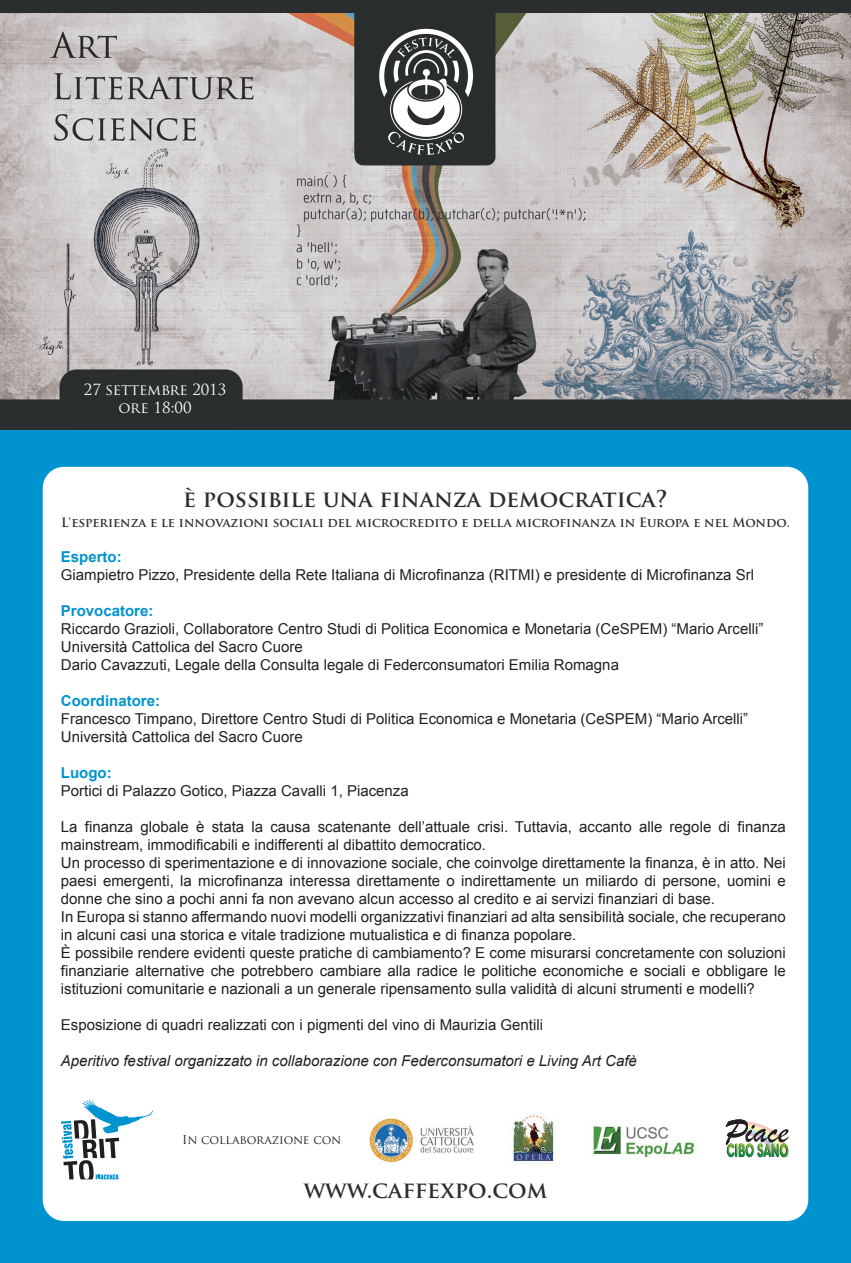
<style>
.page{position:relative;width:851px;height:1263px;background:#fff}
.page>*{position:absolute;margin:0;border:0;box-sizing:border-box;transform-origin:0 0}
.t1{font:700 22.5px "Trajan Pro";color:#2b2e2f}
.t2{font:15px/18px "Arial";color:#231f20}
.t3{font:italic 15px "Arial";color:#231f20}
.t4{font:700 15px "Arial";color:#0093d0}
.t5{font:15px/18px "Trajan Pro";letter-spacing:-.01em;color:#fff;text-align:center}
.t6{font:700 12.6px "Trajan Pro";color:#2b2e2f}
.t7{font:12px "Trajan Pro";letter-spacing:-.005em;color:#231f20}
</style>
<div class="page">
<div style="left:0;top:0;width:850px;height:1263px;background:#0093d0"></div>
<div style="left:43px;top:467px;width:765px;height:754px;background:#fff;border-radius:21px"></div>
<img style="left:0;top:13px;width:850px;height:417px">
<div style="left:0;top:0;width:850px;height:13px;background:#2a2e2e"></div>
<div style="left:354px;top:0;width:141px;height:165px;background:#2a2d2d;border-radius:9px"></div>
<svg style="left:379px;top:29px;width:94px;height:126px"></svg>
<svg style="left:61px;top:1099px;width:92px;height:80px"></svg>
<img style="left:369px;top:1115px;width:324px;height:49px">
<img style="left:725px;top:1119px;width:63px;height:38px">
<p class="t5" style="left:84px;top:381px;width:144px">27 settembre 2013 ore 18:00</p>
<h1 class="t1" style="left:183px;top:485px;width:486px">è possibile una finanza democratica?</h1>
<p class="t6" style="left:61px;top:515px;width:730px">L'esperienza e le innovazioni sociali del microcredito e della microfinanza in Europa e nel Mondo.</p>
<p class="t4" style="left:61px;top:547px;width:62px">Esperto:</p>
<p class="t2" style="left:61px;top:566px;width:694px">Giampietro Pizzo, Presidente della Rete Italiana di Microfinanza (RITMI) e presidente di Microfinanza Srl</p>
<p class="t4" style="left:61px;top:601px;width:94px">Provocatore:</p>
<p class="t2" style="left:61px;top:620px;width:703px">Riccardo Grazioli, Collaboratore Centro Studi di Politica Economica e Monetaria (CeSPEM) “Mario Arcelli”<br>Università Cattolica del Sacro Cuore<br>Dario Cavazzuti, Legale della Consulta legale di Federconsumatori Emilia Romagna</p>
<p class="t4" style="left:61px;top:691px;width:101px">Coordinatore:</p>
<p class="t2" style="left:61px;top:710px;width:688px">Francesco Timpano, Direttore Centro Studi di Politica Economica e Monetaria (CeSPEM) “Mario Arcelli”<br>Università Cattolica del Sacro Cuore</p>
<p class="t4" style="left:61px;top:763px;width:52px">Luogo:</p>
<p class="t2" style="left:61px;top:782px;width:349px">Portici di Palazzo Gotico, Piazza Cavalli 1, Piacenza</p>
<p class="t2" style="left:61px;top:818px;width:726px">La finanza globale è stata la causa scatenante dell’attuale crisi. Tuttavia, accanto alle regole di finanza mainstream, immodificabili e indifferenti al dibattito democratico.<br>Un processo di sperimentazione e di innovazione sociale, che coinvolge direttamente la finanza, è in atto. Nei paesi emergenti, la microfinanza interessa direttamente o indirettamente un miliardo di persone, uomini e donne che sino a pochi anni fa non avevano alcun accesso al credito e ai servizi finanziari di base.<br>In Europa si stanno affermando nuovi modelli organizzativi finanziari ad alta sensibilità sociale, che recuperano in alcuni casi una storica e vitale tradizione mutualistica e di finanza popolare.<br>È possibile rendere evidenti queste pratiche di cambiamento? E come misurarsi concretamente con soluzioni finanziarie alternative che potrebbero cambiare alla radice le politiche economiche e sociali e obbligare le istituzioni comunitarie e nazionali a un generale ripensamento sulla validità di alcuni strumenti e modelli?</p>
<p class="t2" style="left:61px;top:1016px;width:483px">Esposizione di quadri realizzati con i pigmenti del vino di Maurizia Gentili</p>
<p class="t3" style="left:61px;top:1051px;width:577px">Aperitivo festival organizzato in collaborazione con Federconsumatori e Living Art Cafè</p>
<p class="t7" style="left:182px;top:1132px;width:160px">In collaborazione con</p>
<h1 class="t1" style="left:304px;top:1176px;width:245px">www.caffexpo.com</h1>
</div>
